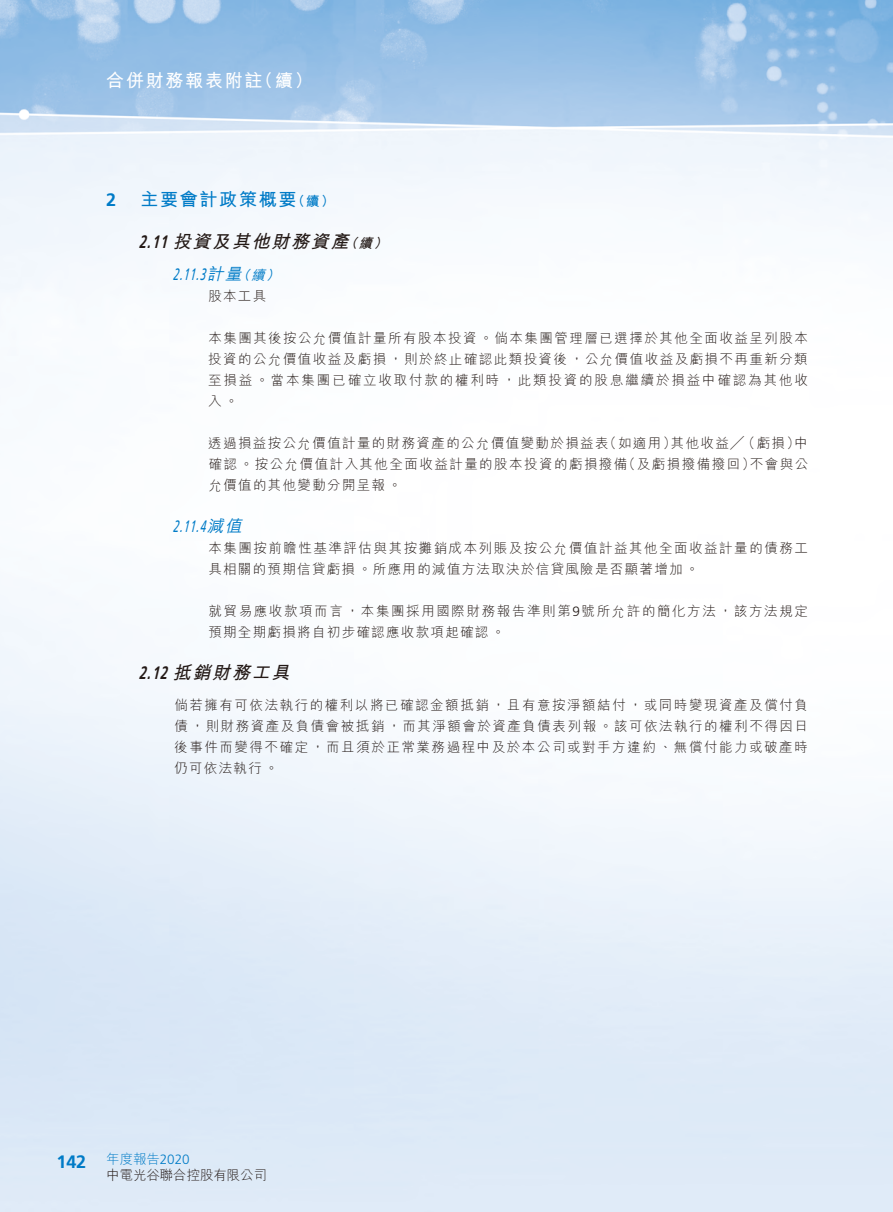
<style>
.page{position:relative;width:893px;height:1212px;background:#fff}
.page>*{position:absolute;margin:0;border:0;box-sizing:border-box;transform-origin:0 0}
.t1{font:italic 700 18px "M Hei HK";color:#231916}
.t2{font:700 18px "M Hei HK";letter-spacing:.095em;color:#fff}
.t3{font:700 18px "M Hei HK";letter-spacing:.095em;color:#007bc7}
.t4{font:700 18px "Frutiger LT Std";color:#007bc7}
.t5{font:italic 16.5px "Frutiger LT Std";color:#007bc7;scale:.6 1}
.t6{font:300 13.5px/21px "M Hei HK";letter-spacing:.115em;color:#231916;text-align:justify}
.t7{font:300 13.5px/16.5px "M Hei HK";letter-spacing:-.01em;color:#231916}
.s1{font-size:13.5px}
.s2{font-family:"Frutiger LT Std"}
.s3{font-family:"M Hei HK";font-weight:500}
.s4{font-family:"M Hei HK";font-weight:500;font-size:13.5px}
.s5{color:#007bc7}
.s6{font-family:"Frutiger LT Std";color:#007bc7}
</style>
<div class="page">
<img style="left:0;top:0;width:892px;height:1212px">
<h1 class="t2" style="left:106px;top:68px;width:208px">合併財務報表附註（續）</h1>
<h1 class="t4" style="left:106px;top:189px;width:12px">2</h1>
<h1 class="t3" style="left:140px;top:186px;width:196px">主要會計政策概要<span class="s1">（續）</span></h1>
<h1 class="t1" style="left:139px;top:228px;width:254px"><span class="s2">2.11</span> 投資及其他財務資產<span class="s1">（續）</span></h1>
<p class="t5" style="left:173px;top:264px;width:186px">2.11.3<span class="s3">計量</span><span class="s4">（續）</span></p>
<p class="t6" style="left:208px;top:285px;width:59px">股本工具</p>
<p class="t6" style="left:208px;top:327px;width:601px">本集團其後按公允價值計量所有股本投資。倘本集團管理層已選擇於其他全面收益呈列股本投資的公允價值收益及虧損，則於終止確認此類投資後，公允價值收益及虧損不再重新分類至損益。當本集團已確立收取付款的權利時，此類投資的股息繼續於損益中確認為其他收入。</p>
<p class="t6" style="left:208px;top:432px;width:601px">透過損益按公允價值計量的財務資產的公允價值變動於損益表（如適用）其他收益╱（虧損）中確認。按公允價值計入其他全面收益計量的股本投資的虧損撥備（及虧損撥備撥回）不會與公允價值的其他變動分開呈報。</p>
<p class="t5" style="left:173px;top:516px;width:124px">2.11.4<span class="s3">減值</span></p>
<p class="t6" style="left:208px;top:537px;width:601px">本集團按前瞻性基準評估與其按攤銷成本列賬及按公允價值計益其他全面收益計量的債務工具相關的預期信貸虧損。所應用的減值方法取決於信貸風險是否顯著增加。</p>
<p class="t6" style="left:208px;top:600px;width:601px">就貿易應收款項而言，本集團採用國際財務報告準則第<span class="s2">9</span>號所允許的簡化方法，該方法規定預期全期虧損將自初步確認應收款項起確認。</p>
<h1 class="t1" style="left:139px;top:659px;width:158px"><span class="s2">2.12</span> 抵銷財務工具</h1>
<p class="t6" style="left:174px;top:695px;width:635px">倘若擁有可依法執行的權利以將已確認金額抵銷，且有意按淨額結付，或同時變現資產及償付負債，則財務資產及負債會被抵銷，而其淨額會於資產負債表列報。該可依法執行的權利不得因日後事件而變得不確定，而且須於正常業務過程中及於本公司或對手方違約、無償付能力或破產時仍可依法執行。</p>
<h1 class="t4" style="left:57px;top:1151px;width:31px">142</h1>
<p class="t7" style="left:106px;top:1150px;width:162px"><span class="s5">年度報告</span><span class="s6">2020<br></span>中電光谷聯合控股有限公司</p>
</div>
